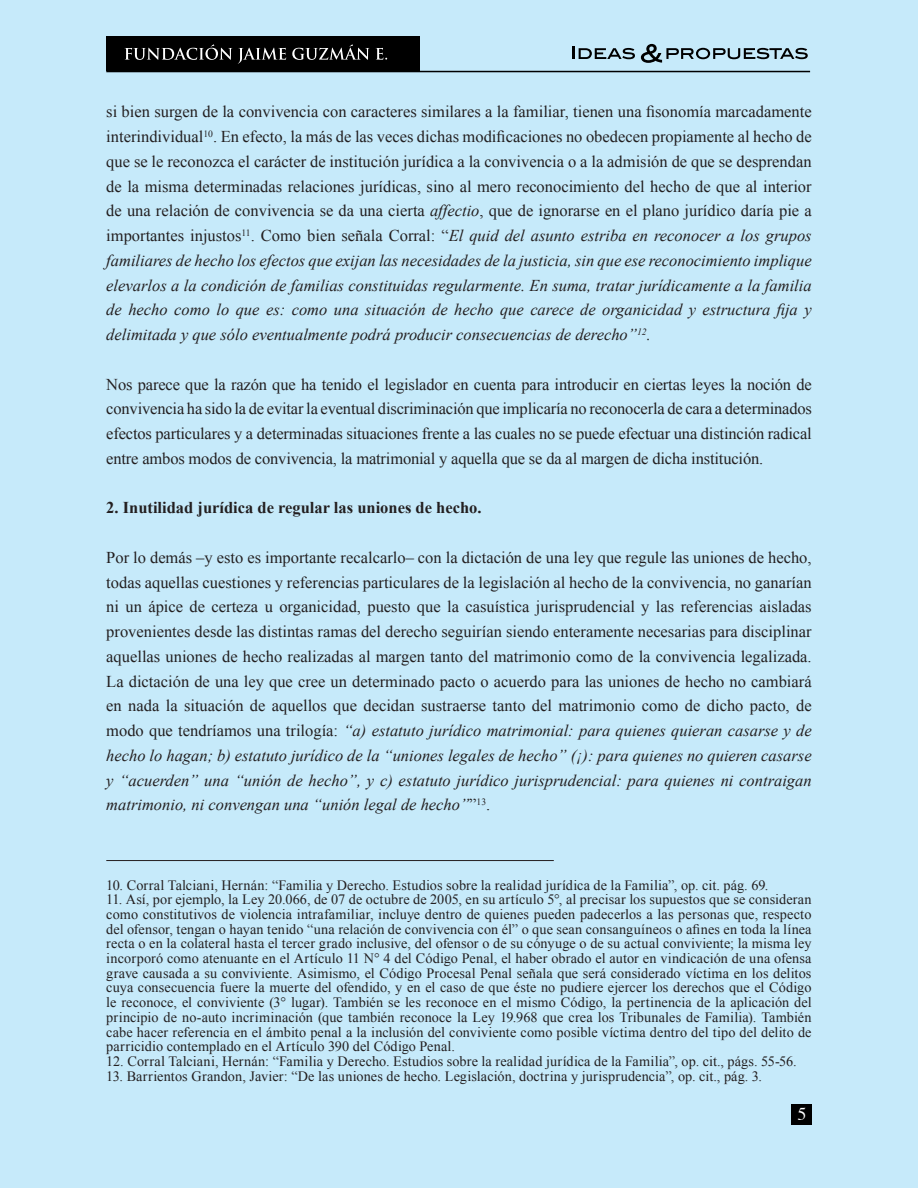
<style>
.page{position:relative;width:918px;height:1188px;background:#c6eafa}
.page>*{position:absolute;margin:0;border:0;box-sizing:border-box;transform-origin:0 0}
.t1{font:18px "Times";color:#fff}
.t2{font:16.5px/24.8px "Times New Roman";color:#231f20;text-align:justify}
.t3{font:700 16.5px "Times New Roman";color:#231f20}
.t4{font:14.25px/14.7px "Times New Roman";letter-spacing:.005em;color:#231f20;text-align:justify}
.s1{font-style:italic}
</style>
<div class="page">
<svg style="left:573px;top:46px;width:62px;height:13px"></svg>
<svg style="left:641px;top:44px;width:167px;height:19px"></svg>
<div style="left:106px;top:36px;width:313px;height:35px;background:#000"></div>
<svg style="left:125px;top:44px;width:107px;height:16px"></svg>
<svg style="left:238px;top:48px;width:48px;height:16px"></svg>
<svg style="left:292px;top:44px;width:77px;height:16px"></svg>
<svg style="left:376px;top:48px;width:11px;height:12px"></svg>
<hr style="left:106px;top:71px;width:704px;height:1px;background:#000">
<div style="left:792px;top:1104px;width:20px;height:20px;background:#000"></div>
<hr style="left:106px;top:860px;width:448px;height:1px;background:#231f20">
<p class="t2" style="left:106px;top:99px;width:707px">si bien surgen de la convivencia con caracteres similares a la familiar, tienen una fisonomía marcadamente interindividual<sup>10</sup>. En efecto, la más de las veces dichas modificaciones no obedecen propiamente al hecho de que se le reconozca el carácter de institución jurídica a la convivencia o a la admisión de que se desprendan de la misma determinadas relaciones jurídicas, sino al mero reconocimiento del hecho de que al interior de una relación de convivencia se da una cierta <span class="s1">affectio</span>, que de ignorarse en el plano jurídico daría pie a importantes injustos<sup>11</sup>. Como bien señala Corral: “<span class="s1">El quid del asunto estriba en reconocer a los grupos familiares de hecho los efectos que exijan las necesidades de la justicia, sin que ese reconocimiento implique elevarlos a la condición de familias constituidas regularmente. En suma, tratar jurídicamente a la familia de hecho como lo que es: como una situación de hecho que carece de organicidad y estructura fija y delimitada y que sólo eventualmente podrá producir consecuencias de derecho”</span><sup>12</sup><span class="s1">.</span></p>
<p class="t2" style="left:106px;top:371px;width:707px">Nos parece que la razón que ha tenido el legislador en cuenta para introducir en ciertas leyes la noción de convivencia ha sido la de evitar la eventual discriminación que implicaría no reconocerla de cara a determinados efectos particulares y a determinadas situaciones frente a las cuales no se puede efectuar una distinción radical entre ambos modos de convivencia, la matrimonial y aquella que se da al margen de dicha institución.</p>
<p class="t3" style="left:106px;top:496px;width:377px">2. Inutilidad jurídica de regular las uniones de hecho.</p>
<p class="t2" style="left:106px;top:545px;width:707px">Por lo demás –y esto es importante recalcarlo– con la dictación de una ley que regule las uniones de hecho, todas aquellas cuestiones y referencias particulares de la legislación al hecho de la convivencia, no ganarían ni un ápice de certeza u organicidad, puesto que la casuística jurisprudencial y las referencias aisladas provenientes desde las distintas ramas del derecho seguirían siendo enteramente necesarias para disciplinar aquellas uniones de hecho realizadas al margen tanto del matrimonio como de la convivencia legalizada.<br>La dictación de una ley que cree un determinado pacto o acuerdo para las uniones de hecho no cambiará en nada la situación de aquellos que decidan sustraerse tanto del matrimonio como de dicho pacto, de modo que tendríamos una trilogía: <span class="s1">“a) estatuto jurídico matrimonial: para quienes quieran casarse y de hecho lo hagan; b) estatuto jurídico de la “uniones legales de hecho” (¡): para quienes no quieren casarse y “acuerden” una “unión de hecho”, y c) estatuto jurídico jurisprudencial: para quienes ni contraigan matrimonio, ni convengan una “unión legal de hecho”</span>”<sup>13</sup>.</p>
<p class="t4" style="left:106px;top:877px;width:663px">10. Corral Talciani, Hernán: “Familia y Derecho. Estudios sobre la realidad jurídica de la Familia”, op. cit. pág. 69.</p>
<p class="t4" style="left:106px;top:892px;width:707px">11. Así, por ejemplo, la Ley 20.066, de 07 de octubre de 2005, en su artículo 5°, al precisar los supuestos que se consideran como constitutivos de violencia intrafamiliar, incluye dentro de quienes pueden padecerlos a las personas que, respecto del ofensor, tengan o hayan tenido “una relación de convivencia con él” o que sean consanguíneos o afines en toda la línea recta o en la colateral hasta el tercer grado inclusive, del ofensor o de su cónyuge o de su actual conviviente; la misma ley incorporó como atenuante en el Artículo 11 N° 4 del Código Penal, el haber obrado el autor en vindicación de una ofensa grave causada a su conviviente. Asimismo, el Código Procesal Penal señala que será considerado víctima en los delitos cuya consecuencia fuere la muerte del ofendido, y en el caso de que éste no pudiere ejercer los derechos que el Código le reconoce, el conviviente (3° lugar). También se les reconoce en el mismo Código, la pertinencia de la aplicación del principio de no-auto incriminación (que también reconoce la Ley 19.968 que crea los Tribunales de Familia). También cabe hacer referencia en el ámbito penal a la inclusión del conviviente como posible víctima dentro del tipo del delito de parricidio contemplado en el Artículo 390 del Código Penal.</p>
<p class="t4" style="left:106px;top:1054px;width:692px">12. Corral Talciani, Hernán: “Familia y Derecho. Estudios sobre la realidad jurídica de la Familia”, op. cit., págs. 55-56.</p>
<p class="t4" style="left:106px;top:1068px;width:657px">13. Barrientos Grandon, Javier: “De las uniones de hecho. Legislación, doctrina y jurisprudencia”, op. cit., pág. 3.</p>
<p class="t1" style="left:797px;top:1097px;width:10px">5</p>
</div>
